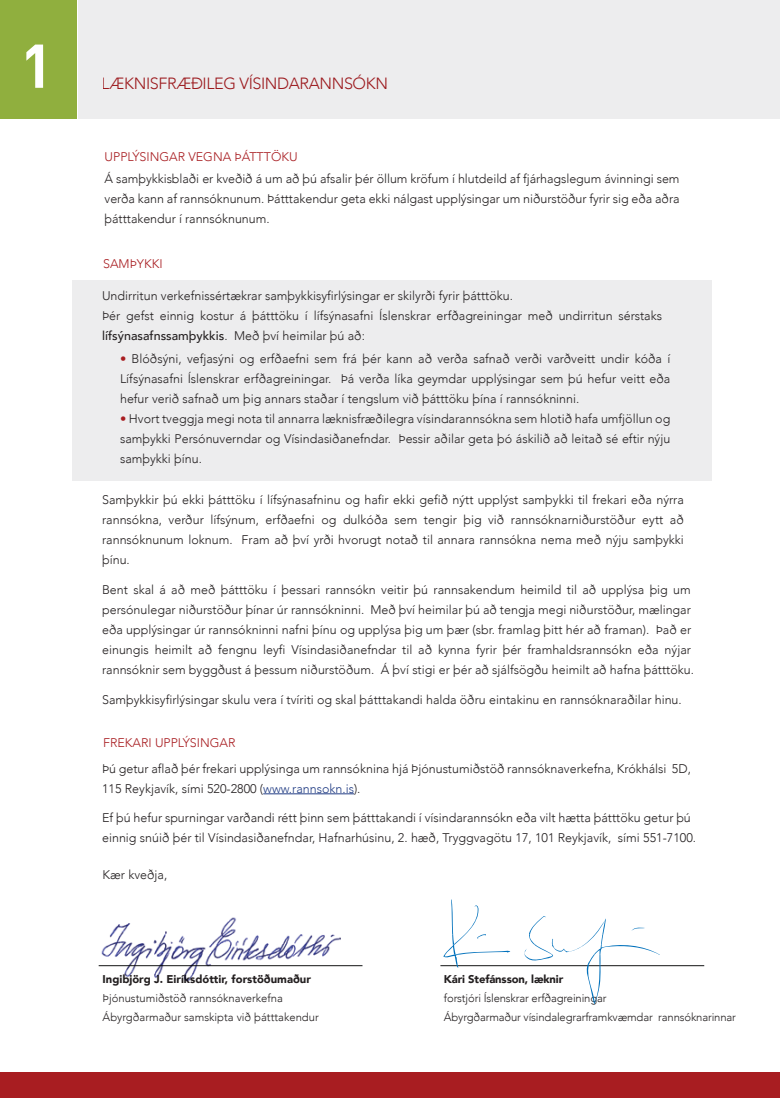
<style>
.page{position:relative;width:780px;height:1098px;background:#fff}
.page>*{position:absolute;margin:0;border:0;box-sizing:border-box;transform-origin:0 0}
.t1{font:700 60.75px "DIN";color:#fff}
.t2{font:300 16.25px "Avenir";letter-spacing:-.025em;color:#a81d21}
.t3{font:300 12.5px/20px "Avenir";color:#231f20}
.t4{font:300 12.5px "Avenir";color:#a81d21}
.t5{font:300 11.25px/18.8px "Avenir";letter-spacing:-.01em;color:#231f20}
.t6{font:900 11.25px "Avenir";color:#231f20}
.s1{font-weight:500}
.s2{color:#a81d21}
.s3{color:#233e85}
</style>
<div class="page">
<div style="left:78px;top:0;width:702px;height:119px;background:#ededee"></div>
<div style="left:0;top:0;width:77px;height:119px;background:#90af3e"></div>
<div style="left:0;top:1072px;width:780px;height:26px;background:#a81d21"></div>
<hr style="left:440px;top:965px;width:264px;height:1px;background:#131414">
<hr style="left:99px;top:965px;width:263px;height:1px;background:#131414">
<svg style="left:443px;top:899px;width:216px;height:105px"></svg>
<div style="left:72px;top:280px;width:639px;height:201px;background:#ededee"></div>
<hr style="left:263px;top:793px;width:91px;height:1px;background:#233e85">
<img style="left:101px;top:917px;width:240px;height:65px">
<h1 class="t1" style="left:20px;top:26px;width:34px">1</h1>
<h2 class="t2" style="left:102px;top:74px;width:287px">LÆKNISFRÆÐILEG VÍSINDARANNSÓKN</h2>
<p class="t4" style="left:105px;top:149px;width:194px">UPPLÝSINGAR VEGNA ÞÁTTTÖKU</p>
<p class="t3" style="left:105px;top:168px;width:576px;text-align:justify">Á samþykkisblaði er kveðið á um að þú afsalir þér öllum kröfum í hlutdeild af fjárhagslegum ávinningi sem verða kann af rannsóknunum. Þátttakendur geta ekki nálgast upplýsingar um niðurstöður fyrir sig eða aðra þátttakendur í rannsóknunum.</p>
<p class="t4" style="left:103px;top:256px;width:61px">SAMÞYKKI</p>
<p class="t3" style="left:102px;top:286px;width:561px">Undirritun verkefnissértækrar samþykkisyfirlýsingar er skilyrði fyrir þátttöku.<br>Þér gefst einnig kostur á þátttöku í lífsýnasafni Íslenskrar erfðagreiningar með undirritun sérstaks <span class="s1">lífsýnasafnssamþykkis</span>. Með því heimilar þú að:</p>
<p class="t3" style="left:120px;top:348px;width:552px;text-align:justify"><span class="s2">•</span> Blóðsýni, vefjasýni og erfðaefni sem frá þér kann að verða safnað verði varðveitt undir kóða í Lífsýnasafni Íslenskrar erfðagreiningar. Þá verða líka geymdar upplýsingar sem þú hefur veitt eða hefur verið safnað um þig annars staðar í tengslum við þátttöku þína í rannsókninni.</p>
<p class="t3" style="left:120px;top:408px;width:552px;text-align:justify"><span class="s2">•</span> Hvort tveggja megi nota til annarra læknisfræðilegra vísindarannsókna sem hlotið hafa umfjöllun og samþykki Persónuverndar og Vísindasiðanefndar. Þessir aðilar geta þó áskilið að leitað sé eftir nýju samþykki þínu.</p>
<p class="t3" style="left:102px;top:490px;width:583px;text-align:justify">Samþykkir þú ekki þátttöku í lífsýnasafninu og hafir ekki gefið nýtt upplýst samþykki til frekari eða nýrra rannsókna, verður lífsýnum, erfðaefni og dulkóða sem tengir þig við rannsóknarniðurstöður eytt að rannsóknunum loknum. Fram að því yrði hvorugt notað til annara rannsókna nema með nýju samþykki þínu.</p>
<p class="t3" style="left:102px;top:580px;width:593px">Bent skal á að með þátttöku í þessari rannsókn veitir þú rannsakendum heimild til að upplýsa þig um persónulegar niðurstöður þínar úr rannsókninni. Með því heimilar þú að tengja megi niðurstöður, mælingar eða upplýsingar úr rannsókninni nafni þínu og upplýsa þig um þær (sbr. framlag þitt hér að framan). Það er einungis heimilt að fengnu leyfi Vísindasiðanefndar til að kynna fyrir þér framhaldsrannsókn eða nýjar rannsóknir sem byggðust á þessum niðurstöðum. Á því stigi er þér að sjálfsögðu heimilt að hafna þátttöku.</p>
<p class="t3" style="left:102px;top:690px;width:581px">Samþykkisyfirlýsingar skulu vera í tvíriti og skal þátttakandi halda öðru eintakinu en rannsóknaraðilar hinu.</p>
<p class="t4" style="left:103px;top:735px;width:134px">FREKARI UPPLÝSINGAR</p>
<p class="t3" style="left:102px;top:758px;width:590px">Þú getur aflað þér frekari upplýsinga um rannsóknina hjá Þjónustumiðstöð rannsóknaverkefna, Krókhálsi 5D,<br>115 Reykjavík, sími 520-2800 (<span class="s3">www.rannsokn.is</span>).</p>
<p class="t3" style="left:102px;top:807px;width:595px">Ef þú hefur spurningar varðandi rétt þinn sem þátttakandi í vísindarannsókn eða vilt hætta þátttöku getur þú einnig snúið þér til Vísindasiðanefndar, Hafnarhúsinu, 2. hæð, Tryggvagötu 17, 101 Reykjavík, sími 551-7100.</p>
<p class="t3" style="left:103px;top:864px;width:66px">Kær kveðja,</p>
<p class="t6" style="left:103px;top:969px;width:210px">Ingibjörg J. Eiríksdóttir, forstöðumaður</p>
<p class="t5" style="left:103px;top:988px;width:218px">Þjónustumiðstöð rannsóknaverkefna<br>Ábyrgðarmaður samskipta við þátttakendur</p>
<p class="t6" style="left:444px;top:969px;width:121px">Kári Stefánsson, læknir</p>
<p class="t5" style="left:444px;top:988px;width:293px">forstjóri Íslenskrar erfðagreiningar<br>Ábyrgðarmaður vísindalegrarframkvæmdar rannsóknarinnar</p>
</div>
